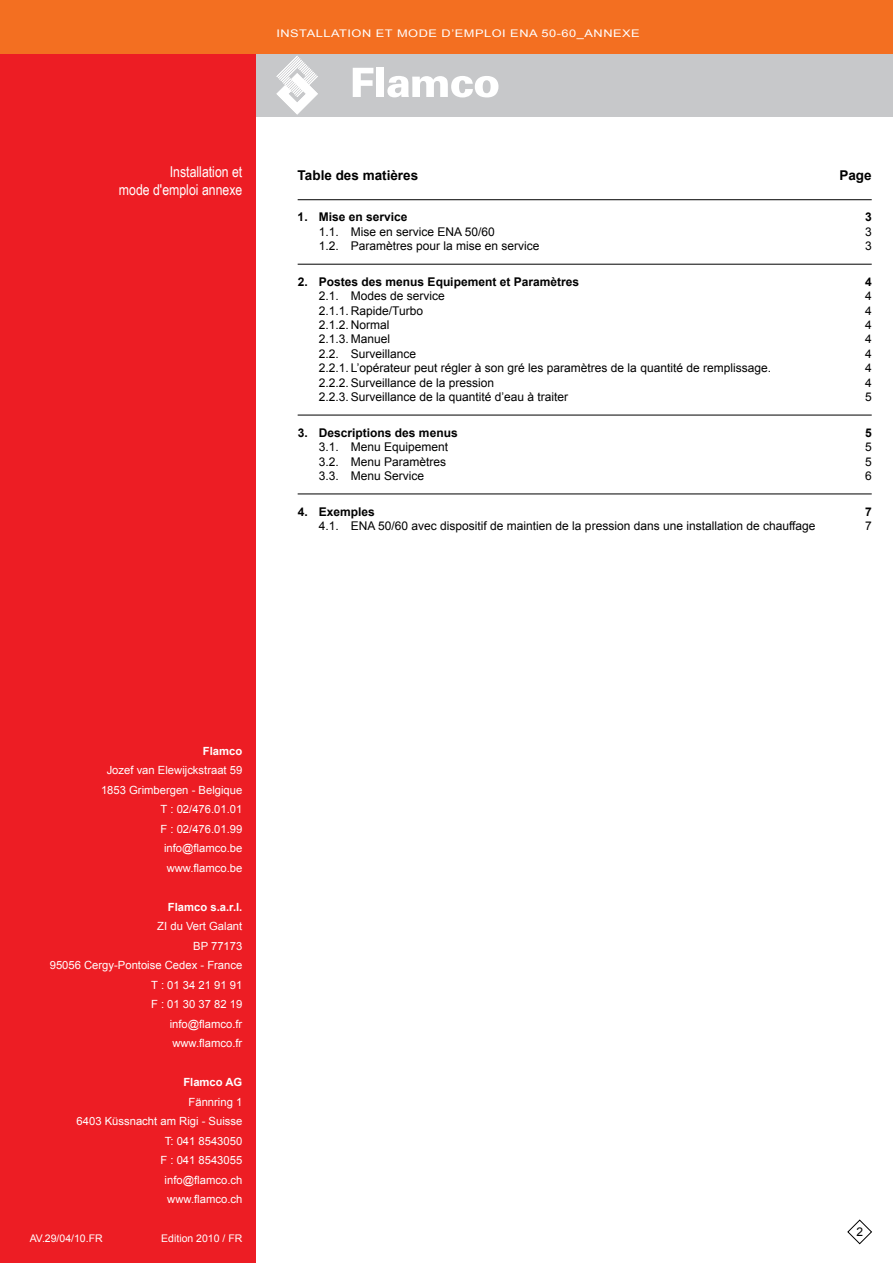
<style>
.page{position:relative;width:893px;height:1263px;background:#fff}
.page>*{position:absolute;margin:0;border:0;box-sizing:border-box;transform-origin:0 0}
.t1{font:15px/18px "Arial Narrow";color:#fff;text-align:right}
.t2{font:700 13.5px "Arial";color:#000}
.t3{font:12px "Arial";color:#000}
.t4{font:700 12px "Arial";color:#000}
.t5{font:11.25px/19.5px "Arial";color:#fff;text-align:right}
.t6{font:700 11.25px "Arial";color:#fff}
.t7{font:10.5px "Arial";letter-spacing:.04em;color:#fff;scale:1.22 1}
.t8{font:10.5px "Arial";letter-spacing:.04em;color:#fff}
.t9{font:10.5px "Arial";color:#fff}
</style>
<div class="page">
<div style="left:0;top:53px;width:893px;height:64px;background:#c7c8ca"></div>
<div style="left:0;top:0;width:255px;height:1263px;background:#ed1d24"></div>
<svg style="left:847px;top:1219px;width:25px;height:25px"></svg>
<div style="left:0;top:0;width:893px;height:53px;background:#f36f21"></div>
<svg style="left:276px;top:56px;width:42px;height:59px"></svg>
<svg style="left:353px;top:68px;width:20px;height:29px"></svg>
<div style="left:376px;top:68px;width:8px;height:29px;background:#fff"></div>
<svg style="left:387px;top:76px;width:111px;height:21px"></svg>
<hr style="left:298px;top:199px;width:574px;height:1px;background:#000">
<hr style="left:298px;top:264px;width:574px;height:1px;background:#000">
<hr style="left:298px;top:415px;width:574px;height:1px;background:#000">
<hr style="left:298px;top:494px;width:574px;height:1px;background:#000">
<p class="t7" style="left:276px;top:27px;width:299px">INSTALLATION ET MODE D’EMPLOI ENA 50-60_ANNEXE</p>
<p class="t1" style="left:119px;top:162px;width:125px">Installation et<br>mode d'emploi annexe</p>
<p class="t2" style="left:298px;top:166px;width:122px">Table des matières</p>
<p class="t2" style="left:839px;top:166px;width:34px">Page</p>
<p class="t4" style="left:298px;top:209px;width:111px">1. Mise en service</p>
<p class="t4" style="left:865px;top:209px;width:8px">3</p>
<p class="t3" style="left:319px;top:224px;width:177px">1.1. Mise en service ENA 50/60</p>
<p class="t3" style="left:865px;top:224px;width:8px">3</p>
<p class="t3" style="left:319px;top:238px;width:222px">1.2. Paramètres pour la mise en service</p>
<p class="t3" style="left:865px;top:238px;width:8px">3</p>
<p class="t4" style="left:298px;top:274px;width:283px">2. Postes des menus Equipement et Paramètres</p>
<p class="t4" style="left:865px;top:274px;width:8px">4</p>
<p class="t3" style="left:319px;top:288px;width:127px">2.1. Modes de service</p>
<p class="t3" style="left:865px;top:288px;width:8px">4</p>
<p class="t3" style="left:319px;top:303px;width:106px">2.1.1. Rapide/Turbo</p>
<p class="t3" style="left:865px;top:303px;width:8px">4</p>
<p class="t3" style="left:319px;top:317px;width:72px">2.1.2. Normal</p>
<p class="t3" style="left:865px;top:317px;width:8px">4</p>
<p class="t3" style="left:319px;top:331px;width:73px">2.1.3. Manuel</p>
<p class="t3" style="left:865px;top:331px;width:8px">4</p>
<p class="t3" style="left:319px;top:346px;width:99px">2.2. Surveillance</p>
<p class="t3" style="left:865px;top:346px;width:8px">4</p>
<p class="t3" style="left:319px;top:360px;width:454px">2.2.1. L’opérateur peut régler à son gré les paramètres de la quantité de remplissage.</p>
<p class="t3" style="left:865px;top:360px;width:8px">4</p>
<p class="t3" style="left:319px;top:375px;width:177px">2.2.2. Surveillance de la pression</p>
<p class="t3" style="left:865px;top:375px;width:8px">4</p>
<p class="t3" style="left:319px;top:389px;width:251px">2.2.3. Surveillance de la quantité d’eau à traiter</p>
<p class="t3" style="left:865px;top:389px;width:8px">5</p>
<p class="t4" style="left:298px;top:425px;width:161px">3. Descriptions des menus</p>
<p class="t4" style="left:865px;top:425px;width:8px">5</p>
<p class="t3" style="left:319px;top:439px;width:131px">3.1. Menu Equipement</p>
<p class="t3" style="left:865px;top:439px;width:8px">5</p>
<p class="t3" style="left:319px;top:453px;width:129px">3.2. Menu Paramètres</p>
<p class="t3" style="left:865px;top:453px;width:8px">5</p>
<p class="t3" style="left:319px;top:468px;width:107px">3.3. Menu Service</p>
<p class="t3" style="left:865px;top:468px;width:8px">6</p>
<p class="t4" style="left:298px;top:503px;width:79px">4. Exemples</p>
<p class="t4" style="left:865px;top:503px;width:8px">7</p>
<p class="t3" style="left:319px;top:518px;width:498px">4.1. ENA 50/60 avec dispositif de maintien de la pression dans une installation de chauffage</p>
<p class="t3" style="left:865px;top:518px;width:8px">7</p>
<p class="t6" style="left:203px;top:743px;width:41px">Flamco</p>
<p class="t5" style="left:101px;top:761px;width:143px">Jozef van Elewijckstraat 59<br>1853 Grimbergen - Belgique<br>T : 02/476.01.01<br>F : 02/476.01.99 info@flamco.be www.flamco.be</p>
<p class="t6" style="left:168px;top:899px;width:76px">Flamco s.a.r.l.</p>
<p class="t5" style="left:50px;top:917px;width:194px">ZI du Vert Galant<br>BP 77173<br>95056 Cergy-Pontoise Cedex - France<br>T:0134219191<br>F:0130378219<br>info@flamco.fr<br>www.flamco.fr</p>
<p class="t6" style="left:183px;top:1075px;width:60px">Flamco AG</p>
<p class="t5" style="left:77px;top:1092px;width:167px">Fännring 1<br>6403 Küssnacht am Rigi - Suisse<br>T: 041 8543050<br>F : 041 8543055<br>info@flamco.ch<br>www.flamco.ch</p>
<p class="t8" style="left:30px;top:1231px;width:74px">AV.29/04/10.FR</p>
<p class="t9" style="left:161px;top:1231px;width:83px">Edition 2010 / FR</p>
<p class="t3" style="left:856px;top:1224px;width:8px">2</p>
</div>
